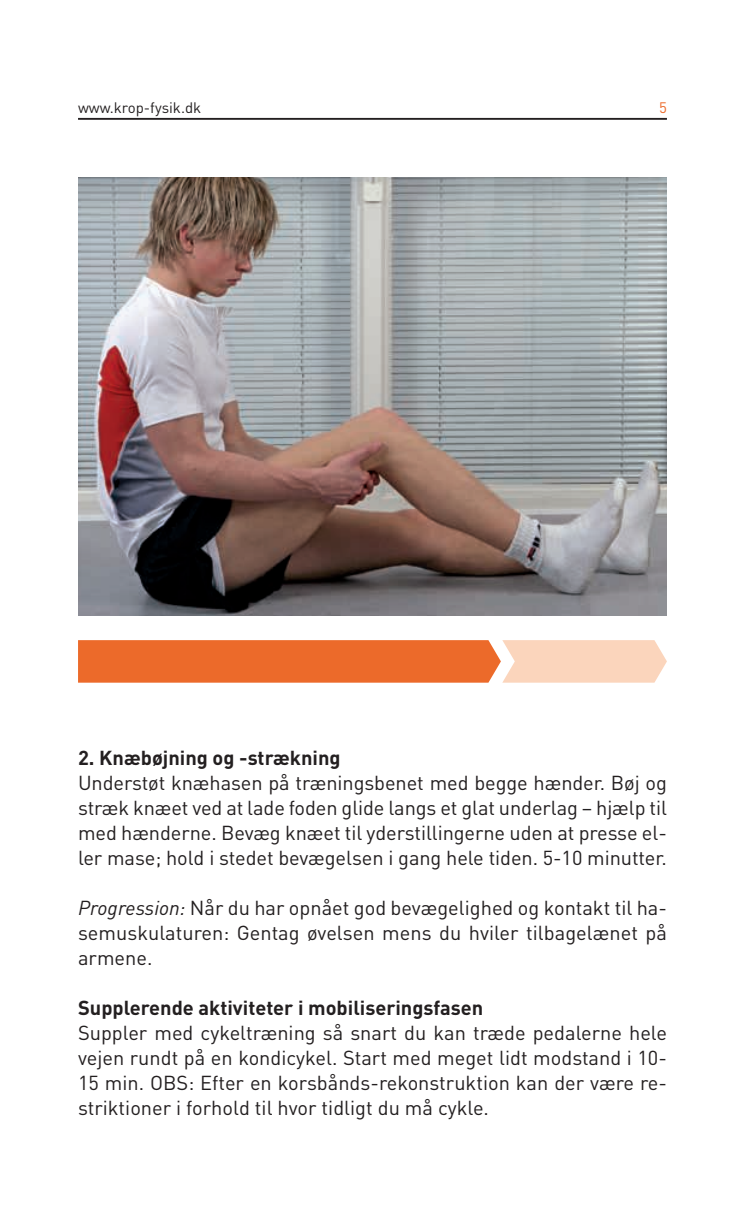
<style>
.page{position:relative;width:745px;height:1205px;background:#fff}
.page>*{position:absolute;margin:0;border:0;box-sizing:border-box;transform-origin:0 0}
.t1{font:20px/25px "DIN Pro";color:#231f20;text-align:justify}
.t2{font:700 20px "DIN Pro";color:#231f20}
.t3{font:15px "DIN Pro";color:#231f20}
.t4{font:15px "DIN Pro";color:#ec6a2a}
.s1{font-style:italic}
</style>
<div class="page">
<hr style="left:78px;top:118px;width:588px;height:2px;background:#231f20">
<svg style="left:78px;top:640px;width:588px;height:43px"></svg>
<img style="left:78px;top:177px;width:588px;height:438px">
<p class="t3" style="left:78px;top:98px;width:125px">www.krop-fysik.dk</p>
<p class="t4" style="left:658px;top:98px;width:9px">5</p>
<p class="t2" style="left:78px;top:744px;width:264px">2. Knæbøjning og -strækning</p>
<p class="t1" style="left:78px;top:769px;width:590px">Understøt knæhasen på træningsbenet med begge hænder. Bøj og stræk knæet ved at lade foden glide langs et glat underlag – hjælp til med hænderne. Bevæg knæet til yderstillingerne uden at presse el&shy;ler mase; hold i stedet bevægelsen i gang hele tiden. 5-10 minutter.</p>
<p class="t1" style="left:78px;top:894px;width:590px"><span class="s1">Progression:</span> Når du har opnået god bevægelighed og kontakt til ha&shy;semuskulaturen: Gentag øvelsen mens du hviler tilbagelænet på armene.</p>
<p class="t2" style="left:78px;top:994px;width:406px">Supplerende aktiviteter i mobiliseringsfasen</p>
<p class="t1" style="left:78px;top:1019px;width:590px">Suppler med cykeltræning så snart du kan træde pedalerne hele vejen rundt på en kondicykel. Start med meget lidt modstand i 10- 15 min. OBS: Efter en korsbånds-rekonstruktion kan der være re&shy;striktioner i forhold til hvor tidligt du må cykle.</p>
</div>
